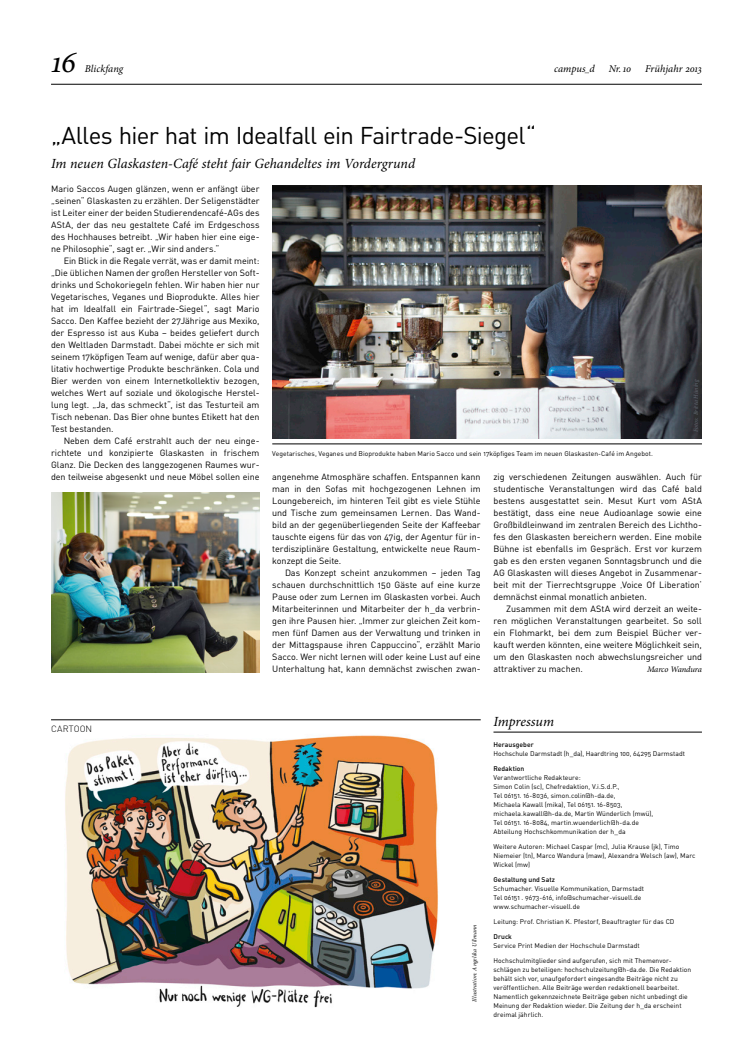
<style>
.page{position:relative;width:736px;height:1063px;background:#fff}
.page>*{position:absolute;margin:0;border:0;box-sizing:border-box;transform-origin:0 0}
.t1{font:italic 32px "Minion Pro";color:#000}
.t2{font:24px "DINOT";letter-spacing:-.03em;color:#000}
.t3{font:italic 14px "Minion Pro";color:#000}
.t4{font:italic 10.4px "Minion Pro";color:#000}
.t5{font:9px/12px "DINOT";letter-spacing:-.005em;color:#000;text-align:justify}
.t6{font:300 9px "DINOT";letter-spacing:.01em;color:#000}
.t7{font:italic 8.5px "Minion Pro";letter-spacing:-.015em;color:#000}
.t8{font:6.8px/9px "DINOT";letter-spacing:.005em;color:#000}
.t9{font:500 6.8px "DINOT";letter-spacing:.005em;color:#000}
.t10{font:italic 6px "Minion Pro";letter-spacing:.02em;color:#000}
.t11{font:italic 6px "Minion Pro";letter-spacing:.025em;color:#626c75}
</style>
<div class="page">
<hr style="left:51px;top:84px;width:651px;height:1px;background:#000">
<img style="left:272px;top:186px;width:430px;height:252px">
<img style="left:65px;top:735px;width:373px;height:273px">
<hr style="left:51px;top:720px;width:429px;height:1px;background:#000">
<hr style="left:493px;top:732px;width:209px;height:1px;background:#000">
<img style="left:51px;top:492px;width:208px;height:180px">
<hr style="left:272px;top:444px;width:430px;height:1px;background:#000">
<h1 class="t1" style="left:51px;top:40px;width:27px">16</h1>
<p class="t4" style="left:85px;top:62px;width:40px">Blickfang</p>
<h2 class="t2" style="left:51px;top:119px;width:486px">„Alles hier hat im Idealfall ein Fairtrade-Siegel“</h2>
<h3 class="t3" style="left:51px;top:154px;width:365px">Im neuen Glaskasten-Café steht fair Gehandeltes im Vordergrund</h3>
<p class="t4" style="left:554px;top:62px;width:42px">campus d</p>
<p class="t4" style="left:608px;top:62px;width:24px">Nr.10</p>
<p class="t4" style="left:645px;top:62px;width:58px">Frühjahr 2013</p>
<p class="t5" style="left:51px;top:182px;width:210px">Mario Saccos Augen glänzen, wenn er anfängt über „seinen“ Glaskasten zu erzählen. Der Seligenstädter ist Leiter einer der beiden Studierendencafé-AGs des AStA, der das neu gestaltete Café im Erdgeschoss des Hochhauses betreibt. „Wir haben hier eine eige&shy;ne Philosophie“, sagt er. „Wir sind anders.“</p>
<p class="t5" style="left:51px;top:254px;width:210px;text-indent:13px">Ein Blick in die Regale verrät, was er damit meint: „Die üblichen Namen der großen Hersteller von Soft&shy;drinks und Schokoriegeln fehlen. Wir haben hier nur Vegetarisches, Veganes und Bioprodukte. Alles hier hat im Idealfall ein Fairtrade-Siegel“, sagt Mario Sacco. Den Kaffee bezieht der 27Jährige aus Mexiko, der Espresso ist aus Kuba – beides geliefert durch den Weltladen Darmstadt. Dabei möchte er sich mit seinem 17köpfigen Team auf wenige, dafür aber qua&shy;litativ hochwertige Produkte beschränken. Cola und Bier werden von einem Internetkollektiv bezogen, welches Wert auf soziale und ökologische Herstel&shy;lung legt. „Ja, das schmeckt“, ist das Testurteil am Tisch nebenan. Das Bier ohne buntes Etikett hat den Test bestanden.</p>
<p class="t5" style="left:51px;top:434px;width:210px;text-indent:13px">Neben dem Café erstrahlt auch der neu einge&shy;richtete und konzipierte Glaskasten in frischem Glanz. Die Decken des langgezogenen Raumes wur&shy;den teilweise abgesenkt und neue Möbel sollen eine</p>
<p class="t8" style="left:272px;top:449px;width:382px">Vegetarisches, Veganes und Bioprodukte haben Mario Sacco und sein 17köpfiges Team im neuen Glaskasten-Café im Angebot.</p>
<p class="t11" style="left:691px;top:432px;width:54px;rotate:-90deg">Fotos: Britta Hüning</p>
<p class="t5" style="left:272px;top:470px;width:210px">angenehme Atmosphäre schaffen. Entspannen kann man in den Sofas mit hochgezogenen Lehnen im Loungebereich, im hinteren Teil gibt es viele Stühle und Tische zum gemeinsamen Lernen. Das Wand&shy;bild an der gegenüberliegenden Seite der Kaffeebar tauschte eigens für das von 47ig, der Agentur für in&shy;terdisziplinäre Gestaltung, entwickelte neue Raum&shy;konzept die Seite.</p>
<p class="t5" style="left:272px;top:566px;width:210px;text-indent:13px">Das Konzept scheint anzukommen – jeden Tag schauen durchschnittlich 150 Gäste auf eine kurze Pause oder zum Lernen im Glaskasten vorbei. Auch Mitarbeiterinnen und Mitarbeiter der h_da verbrin&shy;gen ihre Pausen hier. „Immer zur gleichen Zeit kom&shy;men fünf Damen aus der Verwaltung und trinken in der Mittagspause ihren Cappuccino“, erzählt Mario Sacco. Wer nicht lernen will oder keine Lust auf eine Unterhaltung hat, kann demnächst zwischen zwan-</p>
<p class="t5" style="left:493px;top:470px;width:210px">zig verschiedenen Zeitungen auswählen. Auch für studentische Veranstaltungen wird das Café bald bestens ausgestattet sein. Mesut Kurt vom AStA bestätigt, dass eine neue Audioanlage sowie eine Großbildleinwand im zentralen Bereich des Lichtho&shy;fes den Glaskasten bereichern werden. Eine mobile Bühne ist ebenfalls im Gespräch. Erst vor kurzem gab es den ersten veganen Sonntagsbrunch und die AG Glaskasten will dieses Angebot in Zusammenar&shy;beit mit der Tierrechtsgruppe ‚Voice Of Liberation‘ demnächst einmal monatlich anbieten.</p>
<p class="t5" style="left:493px;top:602px;width:210px;text-indent:13px">Zusammen mit dem AStA wird derzeit an weite&shy;ren möglichen Veranstaltungen gearbeitet. So soll ein Flohmarkt, bei dem zum Beispiel Bücher ver&shy;kauft werden könnten, eine weitere Möglichkeit sein, um den Glaskasten noch abwechslungsreicher und attraktiver zu machen.</p>
<p class="t7" style="left:647px;top:663px;width:56px">Marco Wandura</p>
<p class="t6" style="left:51px;top:723px;width:43px">CARTOON</p>
<p class="t10" style="left:470px;top:1002px;width:79px;rotate:-90deg">Illustration: Angelika Ullmann</p>
<h3 class="t3" style="left:493px;top:712px;width:62px">Impressum</h3>
<p class="t9" style="left:493px;top:740px;width:42px">Herausgeber</p>
<p class="t8" style="left:493px;top:749px;width:193px">Hochschule Darmstadt (h_da), Haardtring 100, 64295 Darmstadt</p>
<p class="t9" style="left:493px;top:764px;width:32px">Redaktion</p>
<p class="t8" style="left:493px;top:773px;width:161px">Verantwortliche Redakteure:<br>Simon Colin (sc), Chefredaktion, V.i.S.d.P.,<br>Tel 06151. 16-8036, simon.colin@h-da.de,<br>Michaela Kawall (mika), Tel 06151. 16-8503, michaela.kawall@h-da.de, Martin Wünderlich (mwü), Tel 06151. 16-8084, martin.wuenderlich@h-da.de Abteilung Hochschkommunikation der h_da</p>
<p class="t8" style="left:493px;top:842px;width:203px">Weitere Autoren: Michael Caspar (mc), Julia Krause (jk), Timo<br>Niemeier (tn), Marco Wandura (maw), Alexandra Welsch (aw), Marc<br>Wickel (mw)</p>
<p class="t9" style="left:493px;top:875px;width:63px">Gestaltung und Satz</p>
<p class="t8" style="left:493px;top:884px;width:152px">Schumacher. Visuelle Kommunikation, Darmstadt<br>Tel 06151 . 9673-616, info@schumacher-visuell.de www.schumacher-visuell.de</p>
<p class="t8" style="left:493px;top:917px;width:182px">Leitung: Prof. Christian K. Pfestorf, Beauftragter für das CD</p>
<p class="t9" style="left:493px;top:932px;width:20px">Druck</p>
<p class="t8" style="left:493px;top:941px;width:148px">Service Print Medien der Hochschule Darmstadt</p>
<p class="t8" style="left:493px;top:956px;width:199px">Hochschulmitglieder sind aufgerufen, sich mit Themenvor&shy;schlägen zu beteiligen: hochschulzeitung@h-da.de. Die Redaktion behält sich vor, unaufgefordert eingesandte Beiträge nicht zu veröffentlichen. Alle Beiträge werden redaktionell bearbeitet.<br>Namentlich gekennzeichnete Beiträge geben nicht unbedingt die Meinung der Redaktion wieder. Die Zeitung der h_da erscheint dreimal jährlich.</p>
</div>
